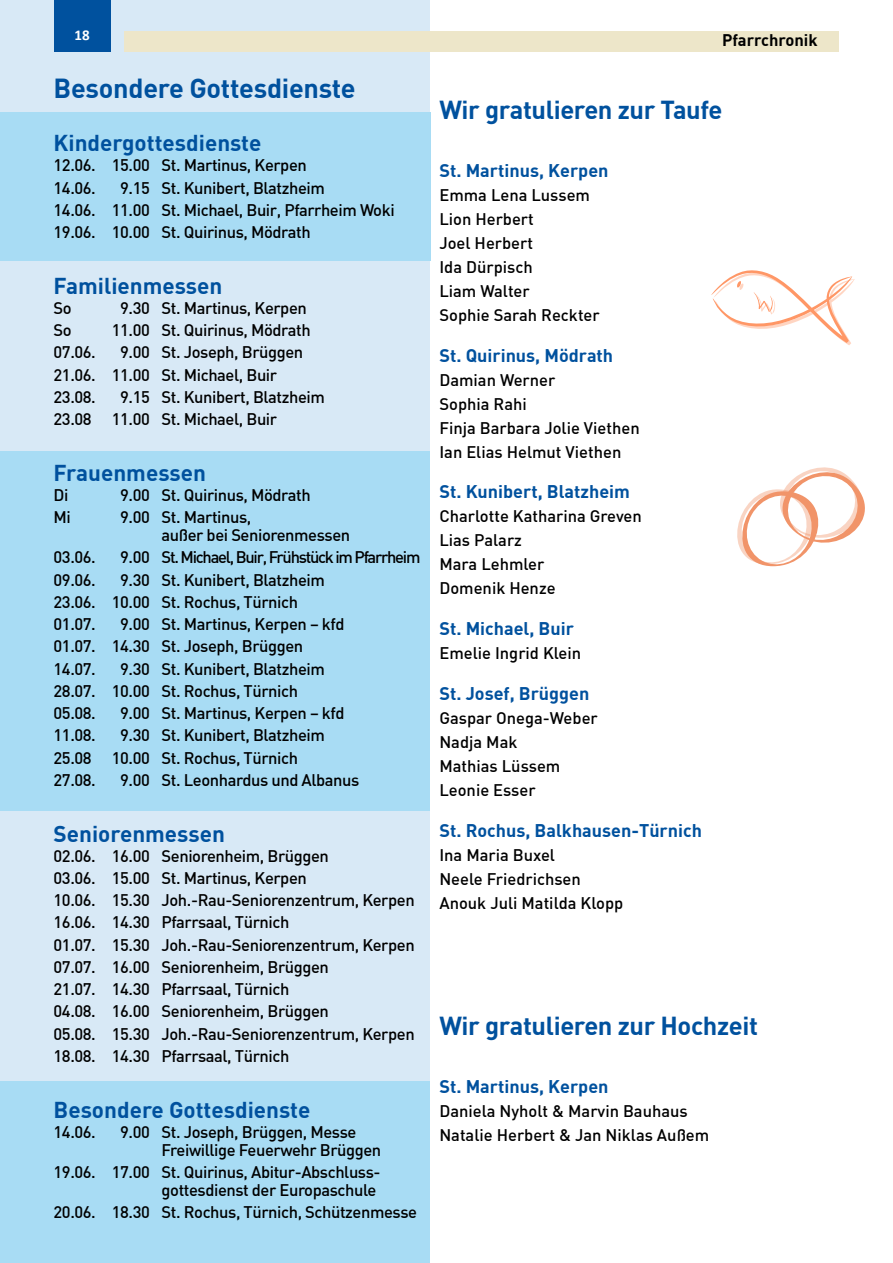
<style>
.page{position:relative;width:893px;height:1263px;background:#fff}
.page>*{position:absolute;margin:0;border:0;box-sizing:border-box;transform-origin:0 0}
.t1{font:700 27px "DIN";letter-spacing:-.01em;color:#00519e}
.t2{font:700 25.5px "DIN";letter-spacing:-.015em;color:#00519e}
.t3{font:700 22.5px "DIN";color:#00519e}
.t4{font:700 18px "DIN";color:#00519e}
.t5{font:500 16.5px/22.2px "DIN";letter-spacing:-.025em;color:#000}
.t6{font:500 16.5px/24px "DIN";color:#000}
.t7{font:500 16.5px "DIN";letter-spacing:-.075em;color:#000}
.t8{font:700 16.5px "DIN";color:#000}
.t9{font:700 15px "Calibri";color:#fff}
</style>
<div class="page">
<svg style="left:711px;top:270px;width:144px;height:75px"></svg>
<div style="left:0;top:0;width:429px;height:1263px;background:#d8e9f6"></div>
<div style="left:0;top:113px;width:431px;height:148px;background:#a8dcf4"></div>
<div style="left:0;top:452px;width:429px;height:359px;background:#a8dcf4"></div>
<div style="left:0;top:1081px;width:429px;height:182px;background:#a8dcf4"></div>
<div style="left:124px;top:31px;width:715px;height:21px;background:#ede6c9"></div>
<div style="left:54px;top:0;width:56px;height:52px;background:#00519e"></div>
<svg style="left:737px;top:467px;width:128px;height:100px"></svg>
<p class="t9" style="left:75px;top:26px;width:17px">18</p>
<h1 class="t1" style="left:54px;top:70px;width:304px">Besondere Gottesdienste</h1>
<h3 class="t3" style="left:54px;top:128px;width:209px">Kindergottesdienste</h3>
<p class="t5" style="left:54px;top:154px;width:255px">12.06. 15.00 St. Martinus, Kerpen<br>14.06.</p>
<p class="t5" style="left:54px;top:176px;width:343px;text-indent:67px">9.15 St. Kunibert, Blatzheim<br>14.06. 11.00 St. Michael, Buir, Pfarrheim Woki<br>19.06. 10.00 St. Quirinus, Mödrath</p>
<h3 class="t3" style="left:54px;top:271px;width:170px">Familienmessen</h3>
<p class="t5" style="left:54px;top:296px;width:20px">So</p>
<p class="t5" style="left:120px;top:296px;width:188px">9.30 St. Martinus, Kerpen</p>
<p class="t5" style="left:54px;top:318px;width:20px">So</p>
<p class="t5" style="left:112px;top:318px;width:200px">11.00 St. Quirinus, Mödrath</p>
<p class="t5" style="left:54px;top:341px;width:44px">07.06.</p>
<p class="t5" style="left:54px;top:341px;width:251px;text-indent:67px">9.00 St. Joseph, Brüggen<br>21.06. 11.00 St. Michael, Buir<br>23.08.</p>
<p class="t5" style="left:54px;top:385px;width:273px;text-indent:67px">9.15 St. Kunibert, Blatzheim<br>23.08 11.00 St. Michael, Buir</p>
<h3 class="t3" style="left:54px;top:458px;width:154px">Frauenmessen</h3>
<p class="t5" style="left:54px;top:483px;width:16px">Di</p>
<p class="t5" style="left:120px;top:483px;width:192px">9.00 St. Quirinus, Mödrath</p>
<p class="t5" style="left:54px;top:505px;width:19px">Mi</p>
<p class="t5" style="left:162px;top:508px;width:190px;line-height:18px;text-indent:-41px">9.00 St. Martinus,<br>außer bei Seniorenmessen</p>
<p class="t5" style="left:54px;top:546px;width:44px">03.06.</p>
<p class="t7" style="left:120px;top:547px;width:302px">9.00 St. Michael, Buir, Frühstück im Pfarrheim</p>
<p class="t5" style="left:54px;top:568px;width:44px">09.06.</p>
<p class="t5" style="left:54px;top:568px;width:273px;text-indent:67px">9.30 St. Kunibert, Blatzheim<br>23.06. 10.00 St. Rochus, Türnich<br>01.07.</p>
<p class="t5" style="left:54px;top:612px;width:293px;text-indent:67px">9.00 St. Martinus, Kerpen – kfd<br>01.07. 14.30 St. Joseph, Brüggen<br>14.07.</p>
<p class="t5" style="left:54px;top:657px;width:273px;text-indent:67px">9.30 St. Kunibert, Blatzheim<br>28.07. 10.00 St. Rochus, Türnich<br>05.08.</p>
<p class="t5" style="left:120px;top:701px;width:226px">9.00 St. Martinus, Kerpen – kfd</p>
<p class="t5" style="left:54px;top:724px;width:273px;text-indent:67px">9.30 St. Kunibert, Blatzheim<br>25.08 10.00 St. Rochus, Türnich<br>27.08.</p>
<p class="t5" style="left:54px;top:724px;width:44px">11.08.</p>
<p class="t5" style="left:120px;top:768px;width:241px">9.00 St. Leonhardus und Albanus</p>
<h3 class="t3" style="left:54px;top:819px;width:173px">Seniorenmessen</h3>
<p class="t5" style="left:54px;top:844px;width:363px">02.06. 16.00 Seniorenheim, Brüggen<br>03.06. 15.00 St. Martinus, Kerpen<br>10.06. 15.30 Joh.-Rau-Seniorenzentrum, Kerpen 16.06. 14.30 Pfarrsaal, Türnich<br>01.07. 15.30 Joh.-Rau-Seniorenzentrum, Kerpen 07.07. 16.00 Seniorenheim, Brüggen<br>21.07. 14.30 Pfarrsaal, Türnich<br>04.08. 16.00 Seniorenheim, Brüggen<br>05.08. 15.30 Joh.-Rau-Seniorenzentrum, Kerpen 18.08. 14.30 Pfarrsaal, Türnich</p>
<h3 class="t3" style="left:54px;top:1095px;width:258px">Besondere Gottesdienste</h3>
<p class="t5" style="left:54px;top:1120px;width:44px">14.06.</p>
<p class="t5" style="left:162px;top:1122px;width:221px;line-height:18px;text-indent:-41px">9.00 St. Joseph, Brüggen, Messe<br>Freiwillige Feuerwehr Brüggen</p>
<p class="t5" style="left:54px;top:1162px;width:328px;line-height:18px;text-align:right">19.06. 17.00 St. Quirinus, Abitur-Abschluss&shy;gottesdienst der Europaschule</p>
<p class="t5" style="left:54px;top:1200px;width:365px">20.06. 18.30 St. Rochus, Türnich, Schützenmesse</p>
<p class="t8" style="left:722px;top:30px;width:97px">Pfarrchronik</p>
<h2 class="t2" style="left:439px;top:93px;width:284px">Wir gratulieren zur Taufe</h2>
<p class="t4" style="left:439px;top:159px;width:171px">St. Martinus, Kerpen</p>
<p class="t6" style="left:439px;top:182px;width:162px">Emma Lena Lussem<br>Lion Herbert<br>Joel Herbert<br>Ida Dürpisch<br>Liam Walter<br>Sophie Sarah Reckter</p>
<p class="t4" style="left:439px;top:343px;width:175px">St. Quirinus, Mödrath</p>
<p class="t6" style="left:439px;top:367px;width:202px">Damian Werner<br>Sophia Rahi<br>Finja Barbara Jolie Viethen<br>Ian Elias Helmut Viethen</p>
<p class="t4" style="left:439px;top:480px;width:192px">St. Kunibert, Blatzheim</p>
<p class="t6" style="left:439px;top:504px;width:204px">Charlotte Katharina Greven<br>Lias Palarz<br>Mara Lehmler<br>Domenik Henze</p>
<p class="t4" style="left:439px;top:617px;width:136px">St. Michael, Buir</p>
<p class="t6" style="left:439px;top:641px;width:143px">Emelie Ingrid Klein</p>
<p class="t4" style="left:439px;top:682px;width:151px">St. Josef, Brüggen</p>
<p class="t6" style="left:439px;top:705px;width:160px">Gaspar Onega-Weber<br>Nadja Mak<br>Mathias Lüssem<br>Leonie Esser</p>
<p class="t4" style="left:439px;top:818px;width:264px">St. Rochus, Balkhausen-Türnich</p>
<p class="t6" style="left:439px;top:842px;width:185px">Ina Maria Buxel<br>Neele Friedrichsen<br>Anouk Juli Matilda Klopp</p>
<h2 class="t2" style="left:439px;top:1009px;width:320px">Wir gratulieren zur Hochzeit</h2>
<p class="t4" style="left:439px;top:1074px;width:171px">St. Martinus, Kerpen</p>
<p class="t6" style="left:439px;top:1098px;width:271px">Daniela Nyholt &amp; Marvin Bauhaus<br>Natalie Herbert &amp; Jan Niklas Außem</p>
</div>
